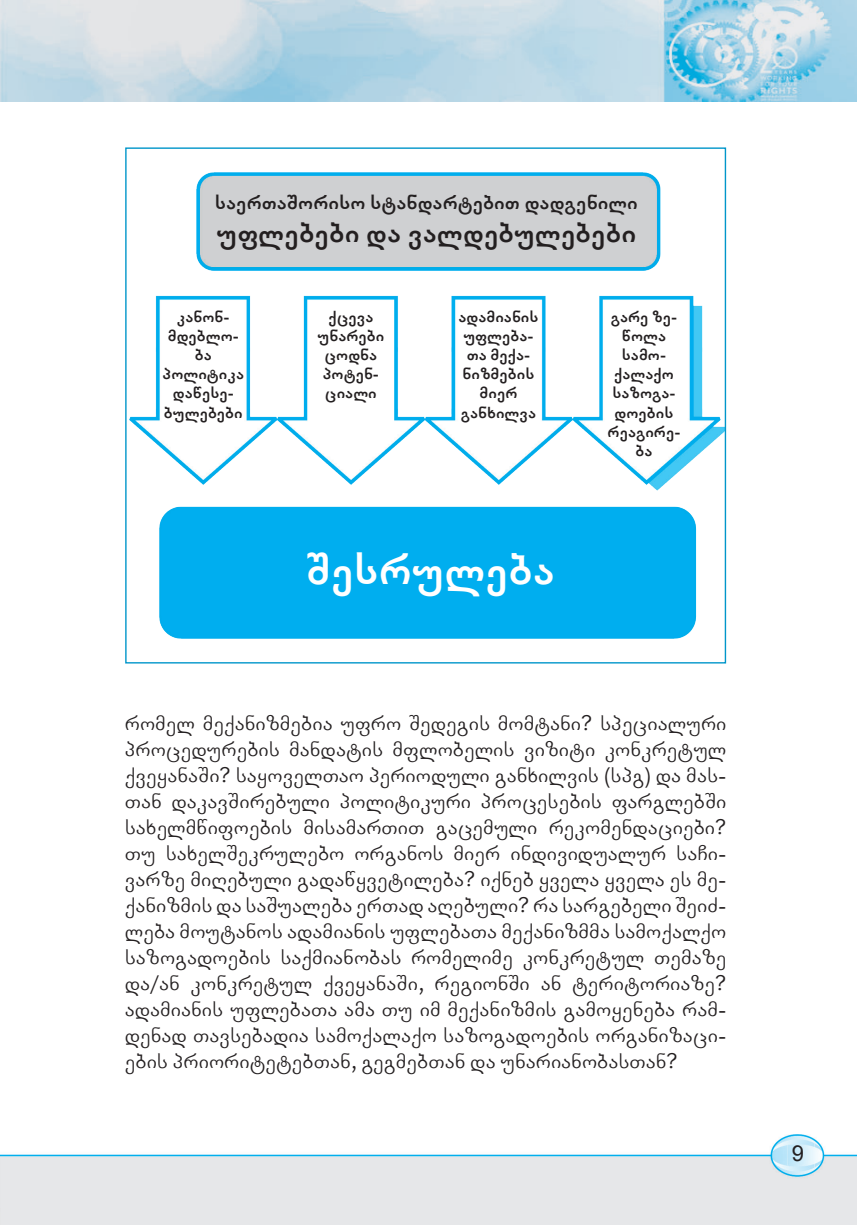
<style>
.page{position:relative;width:857px;height:1225px;background:#fff}
.page>*{position:absolute;margin:0;border:0;box-sizing:border-box;transform-origin:0 0}
.tavi{font:700 44px "Kolhety";color:#fff}
.tavi-2{font:700 28px "Kolhety";color:#231f20}
.t1{font:22px "Arial";color:#231f20}
.t2{font:21px/26px "Kolhety Normal";color:#231f20;text-align:justify}
.tavi-3{font:700 20px "Kolhety";color:#231f20}
.tavi-4{font:700 16px/19.2px "Kolhety";color:#231f20;text-align:center}
</style>
<div class="page">
<img style="left:0;top:0;width:856px;height:101px">
<img style="left:0;top:1134px;width:856px;height:91px">
<img style="left:129px;top:172px;width:594px;height:467px">
<p class="tavi-3" style="left:215px;top:192px;width:424px">SAERTASORISO STANDARTEBIT DADGENILI</p>
<p class="tavi-2" style="left:216px;top:219px;width:421px">UFLEBEBI DA VALDEBULEBEBI</p>
<p class="tavi-4" style="left:168px;top:308px;width:73px">KANON-<br>MDEBLO-<br>BA</p>
<p class="tavi-4" style="left:162px;top:365px;width:83px">POLITIKA</p>
<p class="tavi-4" style="left:164px;top:385px;width:80px">DAWESE-<br>BULEBEBI</p>
<p class="tavi-4" style="left:328px;top:308px;width:47px">QCEVA</p>
<p class="tavi-4" style="left:317px;top:327px;width:68px">UNAREBI</p>
<p class="tavi-4" style="left:324px;top:346px;width:54px">CODNA</p>
<p class="tavi-4" style="left:322px;top:365px;width:58px;text-align:left">POTEN-<br>CIALI</p>
<p class="tavi-4" style="left:458px;top:308px;width:82px">ADAMIANIS<br>UFLEBA-<br>TA MEQA-<br>NIZMEBIS<br>MIER<br>GANXILVA</p>
<p class="tavi-4" style="left:610px;top:308px;width:68px">GARE ZE-<br>WOLA</p>
<p class="tavi-4" style="left:607px;top:346px;width:74px">SAMO-<br>QALAQO<br>SAZOGA-<br>DOEBIS<br>REAGIRE-<br>BA</p>
<p class="tavi" style="left:306px;top:547px;width:250px">SESRULEBA</p>
<p class="t2" style="left:125px;top:711px;width:603px">ROMEL MEQANIZMEBIA UFRO SEDEGIS MOMTANI? SPECIALURI PROCEDUREBIS MANDATIS MFLOBELIS VIZITI KONKRETUL QVEYANASI? SAYOVELTAO PERIODULI GANXILVIS (SPG) DA MAS-TAN DAKAVSIREBULI POLITIKURI PROCESEBIS FARGLEBSI SAXELMWIFOEBIS MISAMARTIT GACEMULI REKOMENDACIEBI?<br>TU SAXELSEKRULEBO ORGANOS MIER INDIVIDUALUR SACI-VARZE MIREBULI GADAWYVETILEBA? IQNEB YVELA YVELA ES ME-QANIZMIS DA SASUALEBA ERTAD AREBULI? RA SARGEBELI SEIZ-LEBA MOUTANOS ADAMIANIS UFLEBATA MEQANIZMMA SAMOQALQO SAZOGADOEBIS SAQMIANOBAS ROMELIME KONKRETUL TEMAZE DA/AN KONKRETUL QVEYANASI, REGIONSI AN TERITORIAZE?<br>ADAMIANIS UFLEBATA AMA TU IM MEQANIZMIS GAMOYENEBA RAM-DENAD TAVSEBADIA SAMOQALAQO SAZOGADOEBIS ORGANIZACI-EBIS PRIORITETEBTAN, GEGMEBTAN DA UNARIANOBASTAN?</p>
<p class="t1" style="left:791px;top:1139px;width:14px">9</p>
</div>
